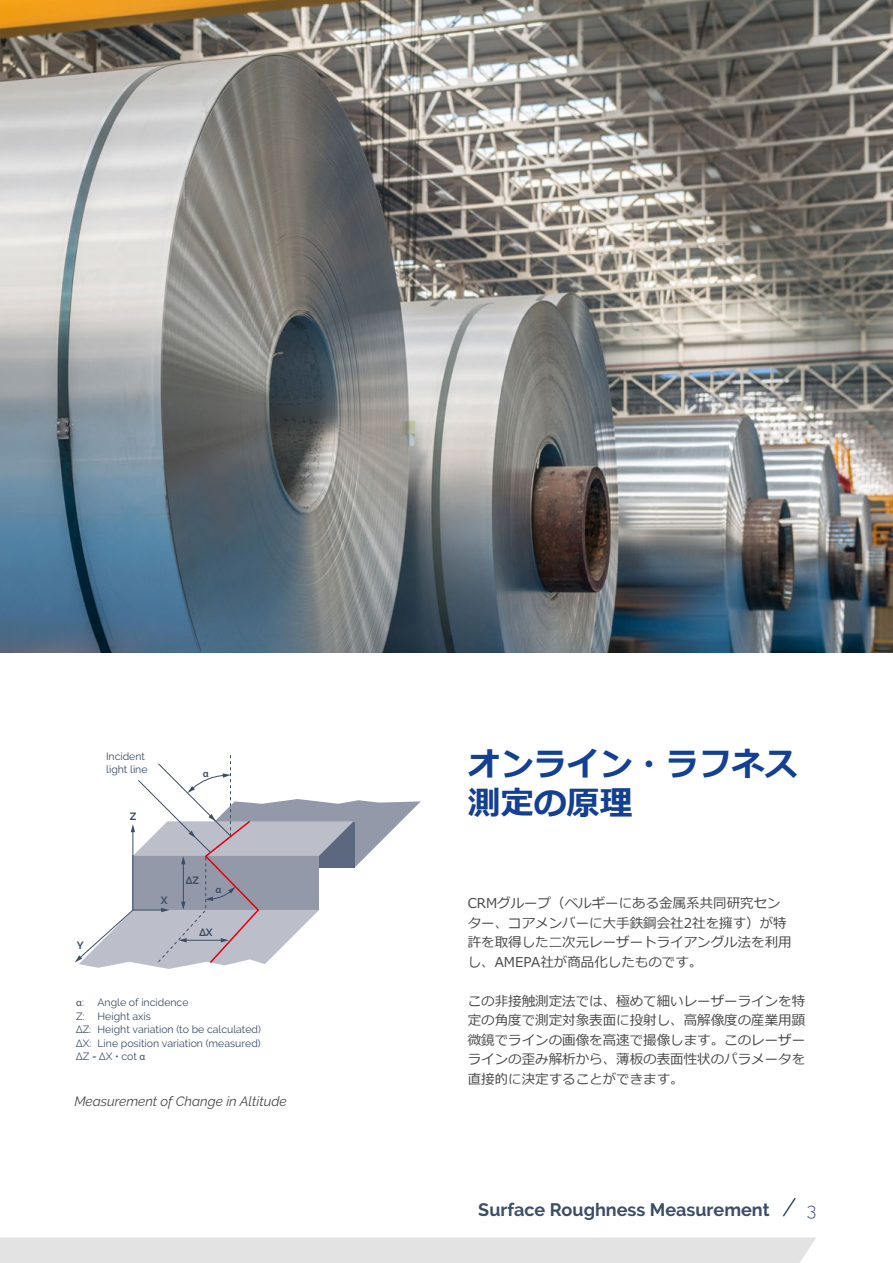
<style>
.page{position:relative;width:893px;height:1263px;background:#fff}
.page>*{position:absolute;margin:0;border:0;box-sizing:border-box;transform-origin:0 0}
.t1{font:700 33px/39px "Meiryo";color:#134093}
.t2{font:700 18px "Raleway";color:#3c4d66}
.t3{font:300 18px "Raleway";color:#3c4d66}
.t4{font:13.5px/19.5px "Meiryo";color:#494948}
.t5{font:italic 13.5px "Raleway";color:#494948}
.t6{font:10.5px/13.5px "Raleway";color:#3c4d66}
.t7{font:700 10.5px "Raleway";color:#3c4d66}
.t8{font:600 10.5px "Myriad Pro";color:#3c4d66}
.t9{font:10.5px "Myriad Pro";color:#3c4d66}
.s1{font-family:"Myriad Pro"}
.s2{font-family:"Raleway"}
</style>
<div class="page">
<div style="left:0;top:1237px;width:816px;height:26px;background:#e3e3e4"></div>
<img style="left:0;top:0;width:893px;height:652px">
<svg style="left:782px;top:1197px;width:14px;height:20px"></svg>
<svg style="left:75px;top:755px;width:346px;height:214px"></svg>
<p class="t7" style="left:77px;top:939px;width:8px">Y</p>
<p class="t6" style="left:106px;top:751px;width:43px;line-height:12.6px">Incident light line</p>
<p class="t7" style="left:130px;top:810px;width:8px">Z</p>
<p class="t8" style="left:203px;top:767px;width:7px">α</p>
<p class="t7" style="left:161px;top:894px;width:8px">X</p>
<p class="t7" style="left:186px;top:875px;width:15px">∆Z</p>
<p class="t8" style="left:215px;top:884px;width:7px">α</p>
<p class="t7" style="left:199px;top:927px;width:15px">∆X</p>
<p class="t6" style="left:76px;top:997px;width:186px;text-indent:21px">Angle of incidence<br>Z: Height axis<br>∆Z: Height variation (to be calculated) ∆X: Line position variation (measured) ∆Z = ∆X • cot <span class="s1">α</span></p>
<p class="t5" style="left:74px;top:1096px;width:214px">Measurement of Change in Altitude</p>
<p class="t9" style="left:76px;top:997px;width:9px">α<span class="s2">:</span></p>
<h1 class="t1" style="left:468px;top:746px;width:331px">オンライン・ラフネス測定の原理</h1>
<p class="t4" style="left:468px;top:894px;width:325px">CRMグループ（ベルギーにある金属系共同研究センター、コアメンバーに大手鉄鋼会社2社を擁す）が特許を取得した二次元レーザートライアングル法を利用し、AMEPA社が商品化したものです。</p>
<p class="t4" style="left:468px;top:992px;width:339px;text-align:justify">この非接触測定法では、極めて細いレーザーラインを特定の角度で測定対象表面に投射し、高解像度の産業用顕微鏡でラインの画像を高速で撮像します。このレーザーラインの歪み解析から、薄板の表面性状のパラメータを直接的に決定することができます。</p>
<h2 class="t2" style="left:478px;top:1203px;width:293px">Surface Roughness Measurement</h2>
<h2 class="t3" style="left:807px;top:1203px;width:11px">3</h2>
</div>
